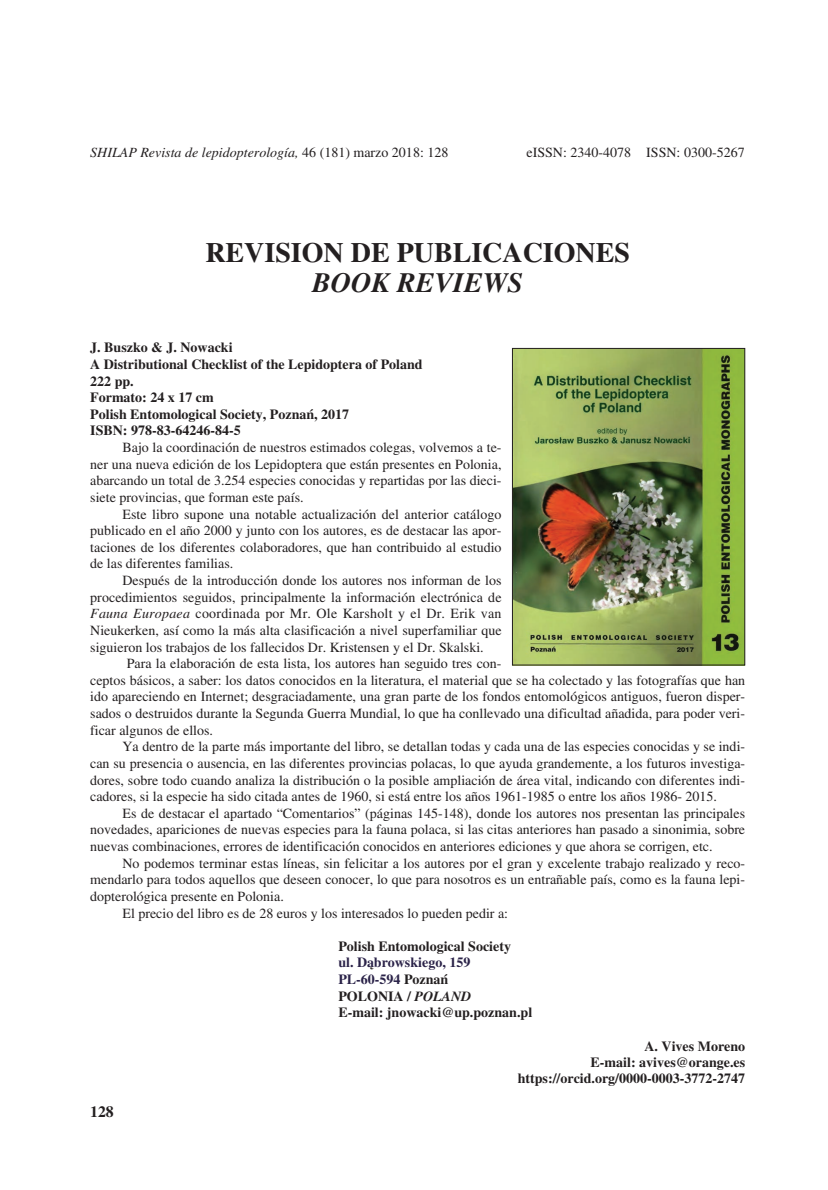
<style>
.page{position:relative;width:828px;height:1190px;background:#fff}
.page>*{position:absolute;margin:0;border:0;box-sizing:border-box;transform-origin:0 0}
.t1{font:700 28px "Times";color:#231f20}
.t2{font:italic 700 28px "Times";color:#231f20}
.t3{font:700 15.75px "Times";color:#231f20}
.t4{font:14px/16.6px "Times";color:#231f20;text-align:justify}
.t5{font:700 14px/16.6px "Times";color:#231f20}
.t6{font:italic 14px "Times";color:#231f20}
.s1{font-style:normal}
.s2{font-style:italic}
.s3{color:#2b2349}
</style>
<div class="page">
<img style="left:514px;top:350px;width:229px;height:313px">
<div style="left:512px;top:348px;width:233px;height:317px;border:1px solid #231f20"></div>
<p class="t6" style="left:90px;top:147px;width:360px">SHILAP Revista de lepidopterología, <span class="s1">46 (181) marzo 2018: 128</span></p>
<p class="t4" style="left:526px;top:145px;width:220px">eISSN: 2340-4078 ISSN: 0300-5267</p>
<h1 class="t1" style="left:205px;top:243px;width:426px">REVISION DE PUBLICACIONES</h1>
<h1 class="t2" style="left:312px;top:272px;width:212px">BOOK REVIEWS</h1>
<p class="t5" style="left:90px;top:341px;width:334px">J. Buszko &amp; J. Nowacki<br>A Distributional Checklist of the Lepidoptera of Poland<br>222 pp.<br>Formato: 24 x 17 cm<br>Polish Entomological Society, Poznan´, 2017<br>ISBN: 978-83-64246-84-5</p>
<p class="t4" style="left:90px;top:440px;width:413px;text-indent:32px">Bajo la coordinación de nuestros estimados colegas, volvemos a te&shy;ner una nueva edición de los Lepidoptera que están presentes en Polonia, abarcando un total de 3.254 especies conocidas y repartidas por las dieci&shy;siete provincias, que forman este país.</p>
<p class="t4" style="left:90px;top:507px;width:413px;text-indent:32px">Este libro supone una notable actualización del anterior catálogo publicado en el año 2000 y junto con los autores, es de destacar las apor&shy;taciones de los diferentes colaboradores, que han contribuido al estudio de las diferentes familias.</p>
<p class="t4" style="left:90px;top:573px;width:413px;text-indent:32px">Después de la introducción donde los autores nos informan de los procedimientos seguidos, principalmente la información electrónica de <span class="s2">Fauna Europaea</span> coordinada por Mr. Ole Karsholt y el Dr. Erik van Nieukerken, así como la más alta clasificación a nivel superfamiliar que siguieron los trabajos de los fallecidos Dr. Kristensen y el Dr. Skalski.</p>
<p class="t4" style="left:90px;top:657px;width:656px;text-align:left;text-indent:37px">Para la elaboración de esta lista, los autores han seguido tres con-<br>ceptos básicos, a saber: los datos conocidos en la literatura, el material que se ha colectado y las fotografías que han ido apareciendo en Internet; desgraciadamente, una gran parte de los fondos entomológicos antiguos, fueron disper&shy;sados o destruidos durante la Segunda Guerra Mundial, lo que ha conllevado una dificultad añadida, para poder veri&shy;ficar algunos de ellos.</p>
<p class="t4" style="left:90px;top:740px;width:656px;text-indent:32px">Ya dentro de la parte más importante del libro, se detallan todas y cada una de las especies conocidas y se indi&shy;can su presencia o ausencia, en las diferentes provincias polacas, lo que ayuda grandemente, a los futuros investiga&shy;dores, sobre todo cuando analiza la distribución o la posible ampliación de área vital, indicando con diferentes indi&shy;cadores, si la especie ha sido citada antes de 1960, si está entre los años 1961-1985 o entre los años 1986- 2015.</p>
<p class="t4" style="left:90px;top:806px;width:656px;text-indent:32px">Es de destacar el apartado “Comentarios” (páginas 145-148), donde los autores nos presentan las principales novedades, apariciones de nuevas especies para la fauna polaca, si las citas anteriores han pasado a sinonimia, sobre nuevas combinaciones, errores de identificación conocidos en anteriores ediciones y que ahora se corrigen, etc.</p>
<p class="t4" style="left:122px;top:856px;width:624px">No podemos terminar estas líneas, sin felicitar a los autores por el gran y excelente trabajo realizado y reco-</p>
<p class="t4" style="left:90px;top:873px;width:656px">mendarlo para todos aquellos que deseen conocer, lo que para nosotros es un entrañable país, como es la fauna lepi-</p>
<p class="t4" style="left:90px;top:889px;width:195px">dopterológica presente en Polonia.</p>
<p class="t4" style="left:122px;top:906px;width:387px">El precio del libro es de 28 euros y los interesados lo pueden pedir a:</p>
<p class="t5" style="left:338px;top:939px;width:195px">Polish Entomological Society<br><span class="s3">ul. Da</span>˛<span class="s3">browskiego, 159<br>PL-60-594</span> Poznan´<br>POLONIA / <span class="s2">POLAND<br></span>E-mail: jnowacki@up.poznan.pl</p>
<p class="t5" style="left:518px;top:1039px;width:229px;text-align:right">A. Vives Moreno<br>E-mail: avives@orange.es https://orcid.org/0000-0003-3772-2747</p>
<p class="t3" style="left:90px;top:1106px;width:25px">128</p>
</div>
